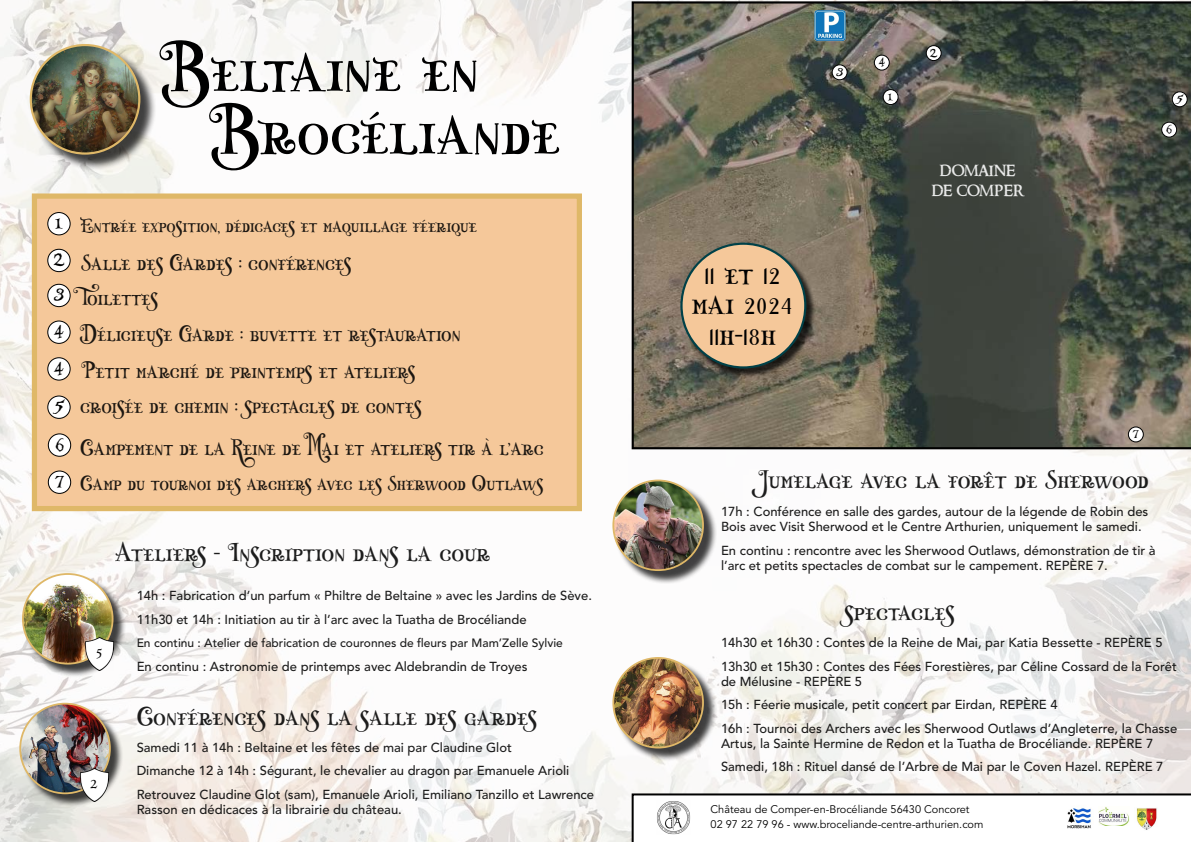
<style>
.page{position:relative;width:1191px;height:842px;background:#fff}
.page>*{position:absolute;margin:0;border:0;box-sizing:border-box;transform-origin:0 0}
.t1{font:75.1px/62.6px "Misteri Caps";color:#000}
.t2{font:36px/30.8px "Misteri Caps";color:#000;text-align:center}
.t3{font:29px "Misteri Caps";color:#000}
.t4{font:25.2px/35px "Misteri Caps";color:#000;scale:.95 1}
.t5{font:25px/37px "Misteri Caps";color:#000;scale:.95 1}
.t6{font:23px "Misteri Caps";color:#000;scale:.95 1}
.t7{font:22px "Misteri Caps";color:#000;scale:.95 1}
.t8{font:20.6px/36.2px "Alicein Wonderland";color:#000;text-align:justify}
.t9{font:500 18.5px/20.4px "Ringbearer";letter-spacing:-.05em;color:#fff;text-align:center}
.t10{font:500 15.6px "Ringbearer";color:#000}
.t11{font:13.8px "Alicein Wonderland";color:#000}
.t12{font:500 13px/23.5px "Avenir LT Std";color:#000}
.t13{font:500 12px "Avenir LT Std";color:#000}
.t14{font:11px/14.7px "Avenir LT Std";color:#000}
</style>
<div class="page">
<img style="left:0;top:0;width:1191px;height:842px">
<div style="left:24px;top:575px;width:103px;height:103px;background:#000;opacity:.75"></div>
<img style="left:23px;top:574px;width:90px;height:90px">
<div style="left:22px;top:573px;width:91px;height:91px;border:2px solid #dfb868;border-radius:50%"></div>
<img style="left:86px;top:638px;width:27px;height:33px">
<div style="left:21px;top:704px;width:103px;height:103px;background:#000;opacity:.75"></div>
<img style="left:20px;top:704px;width:90px;height:89px;border-radius:45px">
<div style="left:19px;top:703px;width:92px;height:91px;border:2px solid #dfb868;border-radius:50%"></div>
<img style="left:81px;top:768px;width:27px;height:33px">
<svg style="left:631px;top:793px;width:560px;height:49px"></svg>
<img style="left:653px;top:797px;width:40px;height:40px">
<img style="left:1098px;top:807px;width:31px;height:18px">
<img style="left:1134px;top:807px;width:25px;height:25px">
<img style="left:1060px;top:802px;width:38px;height:27px">
<div style="left:32px;top:193px;width:550px;height:318px;background:#f5c89a;border:5px solid #dfb868"></div>
<div style="left:48px;top:213px;width:22px;height:22px;background:#fff;border-radius:50%"></div>
<div style="left:47px;top:212px;width:24px;height:23px;border:1px solid #000;border-radius:50%"></div>
<div style="left:48px;top:249px;width:22px;height:23px;background:#fff;border-radius:50%"></div>
<div style="left:47px;top:249px;width:24px;height:23px;border:1px solid #000;border-radius:50%"></div>
<div style="left:48px;top:284px;width:22px;height:23px;background:#fff;border-radius:50%"></div>
<div style="left:47px;top:284px;width:24px;height:23px;border:1px solid #000;border-radius:50%"></div>
<div style="left:48px;top:321px;width:22px;height:22px;background:#fff;border-radius:50%"></div>
<div style="left:47px;top:320px;width:24px;height:24px;border:1px solid #000;border-radius:50%"></div>
<div style="left:48px;top:396px;width:22px;height:22px;background:#fff;border-radius:50%"></div>
<div style="left:47px;top:395px;width:24px;height:24px;border:1px solid #000;border-radius:50%"></div>
<div style="left:48px;top:358px;width:22px;height:22px;background:#fff;border-radius:50%"></div>
<div style="left:47px;top:357px;width:24px;height:24px;border:1px solid #000;border-radius:50%"></div>
<div style="left:48px;top:434px;width:23px;height:22px;background:#fff;border-radius:50%"></div>
<div style="left:48px;top:433px;width:23px;height:24px;border:1px solid #000;border-radius:50%"></div>
<div style="left:48px;top:471px;width:23px;height:22px;background:#fff;border-radius:50%"></div>
<div style="left:48px;top:470px;width:23px;height:24px;border:1px solid #000;border-radius:50%"></div>
<svg style="left:631px;top:1px;width:560px;height:448px;background:#5a5b4e"></svg>
<div style="left:883px;top:90px;width:15px;height:15px;background:#fff;border-radius:50%"></div>
<div style="left:883px;top:89px;width:15px;height:16px;border:1px solid #000;border-radius:50%"></div>
<div style="left:926px;top:46px;width:15px;height:15px;background:#fff;border-radius:50%"></div>
<div style="left:926px;top:45px;width:15px;height:16px;border:1px solid #000;border-radius:50%"></div>
<div style="left:832px;top:65px;width:15px;height:15px;background:#fff;border-radius:50%"></div>
<div style="left:832px;top:65px;width:15px;height:15px;border:1px solid #000;border-radius:50%"></div>
<div style="left:874px;top:55px;width:15px;height:15px;background:#fff;border-radius:50%"></div>
<div style="left:874px;top:55px;width:15px;height:15px;border:1px solid #000;border-radius:50%"></div>
<div style="left:1172px;top:92px;width:15px;height:15px;background:#fff;border-radius:50%"></div>
<div style="left:1171px;top:91px;width:16px;height:16px;border:1px solid #000;border-radius:50%"></div>
<div style="left:1161px;top:122px;width:15px;height:15px;background:#fff;border-radius:50%"></div>
<div style="left:1161px;top:122px;width:16px;height:15px;border:1px solid #000;border-radius:50%"></div>
<img style="left:805px;top:9px;width:49px;height:33px">
<div style="left:1128px;top:427px;width:15px;height:15px;background:#fff;border-radius:50%"></div>
<div style="left:1128px;top:427px;width:15px;height:15px;border:1px solid #000;border-radius:50%"></div>
<div style="left:681px;top:244px;width:134px;height:134px;background:#000;opacity:.75"></div>
<div style="left:681px;top:244px;width:124px;height:123px;background:#f5c89a;border-radius:50%"></div>
<div style="left:680px;top:243px;width:126px;height:126px;border:2px solid #004148;border-radius:50%"></div>
<div style="left:32px;top:46px;width:124px;height:125px;background:#000;opacity:.75"></div>
<img style="left:31px;top:45px;width:108px;height:109px;border-radius:54px">
<div style="left:30px;top:44px;width:110px;height:111px;border:2px solid #dfb868;border-radius:50%"></div>
<div style="left:614px;top:481px;width:103px;height:103px;background:#000;opacity:.75"></div>
<img style="left:613px;top:480px;width:90px;height:90px;border-radius:45px">
<div style="left:612px;top:480px;width:92px;height:91px;border:2px solid #dfb868;border-radius:50%"></div>
<div style="left:614px;top:659px;width:103px;height:103px;background:#000;opacity:.75"></div>
<img style="left:613px;top:658px;width:90px;height:90px;border-radius:45px">
<div style="left:612px;top:657px;width:92px;height:91px;border:2px solid #dfb868;border-radius:50%"></div>
<h1 class="t1" style="left:208px;top:34px;width:354px;text-indent:-50px">Beltaine en<br>Brocéliande</h1>
<h3 class="t8" style="left:54px;top:205px;width:13px">1<br>2<br>3<br>4</h3>
<h3 class="t8" style="left:54px;top:350px;width:11px">4</h3>
<h3 class="t8" style="left:53px;top:388px;width:14px">5</h3>
<h3 class="t7" style="left:80px;top:211px;width:419px">Entrée exposition, dédicaces et maquillage féerique</h3>
<h3 class="t4" style="left:81px;top:244px;width:286px">Salle des Gardes : conférences<br>Toilettes</h3>
<h3 class="t5" style="left:79px;top:314px;width:403px">Délicieuse Garde : buvette et restauration<br>Petit marché de printemps et ateliers</h3>
<h3 class="t5" style="left:80px;top:386px;width:361px">croisée de chemin : spectacles de contes</h3>
<h3 class="t8" style="left:55px;top:426px;width:11px;line-height:37.1px">6<br>7</h3>
<h3 class="t5" style="left:80px;top:428px;width:489px">Campement de la Reine de Mai et ateliers tir à l’arc</h3>
<h3 class="t6" style="left:80px;top:469px;width:489px">Camp du tournoi des archers avec les Sherwood Outlaws</h3>
<p class="t10" style="left:95px;top:641px;width:9px">5</p>
<p class="t10" style="left:90px;top:771px;width:9px">2</p>
<h3 class="t3" style="left:115px;top:534px;width:377px">Ateliers - Inscription dans la cour</h3>
<p class="t12" style="left:137px;top:584px;width:457px">14h : Fabrication d’un parfum « Philtre de Beltaine » avec les Jardins de Sève.<br>11h30 et 14h : Initiation au tir à l’arc avec la Tuatha de Brocéliande</p>
<p class="t13" style="left:137px;top:636px;width:428px">En continu : Atelier de fabrication de couronnes de fleurs par Mam’Zelle Sylvie</p>
<p class="t12" style="left:137px;top:655px;width:392px">En continu : Astronomie de printemps avec Aldebrandin de Troyes</p>
<h3 class="t3" style="left:137px;top:698px;width:402px">Conférences dans la salle des gardes</h3>
<p class="t12" style="left:137px;top:736px;width:459px">Samedi 11 à 14h : Beltaine et les fêtes de mai par Claudine Glot<br>Dimanche 12 à 14h : Ségurant, le chevalier au dragon par Emanuele Arioli<br>Retrouvez Claudine Glot (sam), Emanuele Arioli, Emiliano Tanzillo et Lawrence</p>
<p class="t12" style="left:137px;top:798px;width:267px">Rasson en dédicaces à la librairie du château.</p>
<h2 class="t2" style="left:692px;top:256px;width:102px">11 et 12 mai 2024<br>11h-18h</h2>
<p class="t11" style="left:836px;top:65px;width:8px">3</p>
<p class="t11" style="left:878px;top:55px;width:8px">4</p>
<p class="t11" style="left:888px;top:90px;width:7px">1</p>
<p class="t11" style="left:930px;top:46px;width:9px">2</p>
<h3 class="t9" style="left:931px;top:160px;width:93px">DOMAINE<br>DE COMPER</h3>
<p class="t11" style="left:1175px;top:92px;width:10px">5</p>
<p class="t11" style="left:1166px;top:122px;width:7px">6</p>
<p class="t11" style="left:1132px;top:427px;width:8px">7</p>
<h3 class="t3" style="left:758px;top:461px;width:392px">Jumelage avec la forêt de Sherwood</h3>
<p class="t12" style="left:721px;top:505px;width:429px;line-height:15px">17h : Conférence en salle des gardes, autour de la légende de Robin des<br>Bois avec Visit Sherwood et le Centre Arthurien, uniquement le samedi.</p>
<p class="t12" style="left:721px;top:543px;width:436px;line-height:15px">En continu : rencontre avec les Sherwood Outlaws, démonstration de tir à l’arc et petits spectacles de combat sur le campement. REPÈRE 7.</p>
<h3 class="t3" style="left:844px;top:593px;width:111px">spectacles</h3>
<p class="t12" style="left:721px;top:631px;width:457px">14h30 et 16h30 : Contes de la Reine de Mai, par Katia Bessette - REPÈRE 5<br>13h30 et 15h30 : Contes des Fées Forestières, par Céline Cossard de la Forêt</p>
<p class="t12" style="left:721px;top:670px;width:458px">de Mélusine - REPÈRE 5<br>15h : Féerie musicale, petit concert par Eirdan, REPÈRE 4<br>16h : Tournoi des Archers avec les Sherwood Outlaws d’Angleterre, la Chasse</p>
<p class="t12" style="left:721px;top:732px;width:444px">Artus, la Sainte Hermine de Redon et la Tuatha de Brocéliande. REPÈRE 7<br>Samedi, 18h : Rituel dansé de l’Arbre de Mai par le Coven Hazel. REPÈRE 7</p>
<p class="t14" style="left:710px;top:802px;width:274px">Château de Comper-en-Brocéliande 56430 Concoret<br>02 97 22 79 96 - www.broceliande-centre-arthurien.com</p>
</div>
